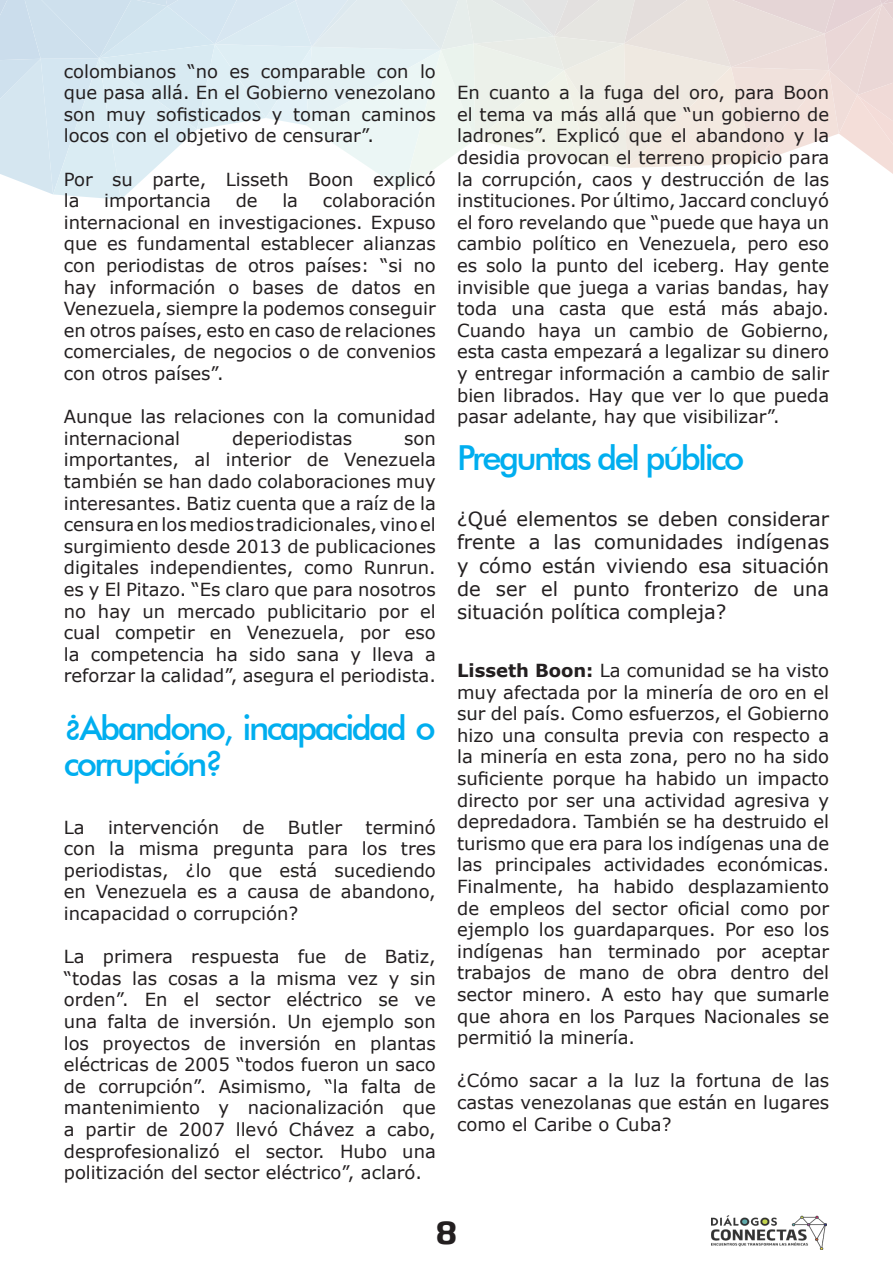
<style>
.page{position:relative;width:893px;height:1263px;background:#fff}
.page>*{position:absolute;margin:0;border:0;box-sizing:border-box;transform-origin:0 0}
.t1{font:500 34.5px/36px "Futura BT";letter-spacing:-.075em;color:#00aeef}
.t2{font:700 30px "Soho Gothic Pro";color:#231f20}
.texto{font:19.5px/23.4px "Verdana";color:#231f20;text-align:justify}
.texto-2{font:18px/21.6px "Verdana";color:#231f20;text-align:justify}
.s1{font-weight:700}
</style>
<div class="page">
<svg style="left:0;top:0;width:893px;height:200px"></svg>
<img style="left:711px;top:1215px;width:115px;height:34px">
<p class="texto-2" style="left:64px;top:60px;width:374px">colombianos “no es comparable con lo que pasa allá. En el Gobierno venezolano son muy sofisticados y toman caminos locos con el objetivo de censurar”.</p>
<p class="texto-2" style="left:64px;top:168px;width:374px">Por su parte, Lisseth Boon explicó la</p>
<p class="texto-2" style="left:64px;top:190px;width:374px;text-indent:259px">colaboración internacional en investigaciones. Expuso que es fundamental establecer alianzas con periodistas de otros países: “si no hay información o bases de datos en Venezuela, siempre la podemos conseguir en otros países, esto en caso de relaciones comerciales, de negocios o de convenios con otros países”.</p>
<p class="texto-2" style="left:64px;top:406px;width:374px">Aunque las relaciones con la comunidad internacional</p>
<p class="texto-2" style="left:104px;top:190px;width:108px">importancia</p>
<p class="texto-2" style="left:236px;top:190px;width:23px">de</p>
<p class="texto-2" style="left:282px;top:190px;width:17px">la</p>
<p class="texto-2" style="left:232px;top:427px;width:122px">deperiodistas</p>
<p class="texto-2" style="left:64px;top:427px;width:374px;text-indent:340px">son importantes, al interior de Venezuela también se han dado colaboraciones muy interesantes. Batiz cuenta que a raíz de la censura en los medios tradicionales, vino el surgimiento desde 2013 de publicaciones digitales independientes, como Runrun. es y El Pitazo. “Es claro que para nosotros no hay un mercado publicitario por el cual competir en Venezuela, por eso la competencia ha sido sana y lleva a reforzar la calidad”, asegura el periodista.</p>
<p class="t1" style="left:64px;top:709px;width:374px">¿Abandono, incapacidad o corrupción?</p>
<p class="texto-2" style="left:64px;top:816px;width:22px">La</p>
<p class="texto-2" style="left:108px;top:816px;width:113px">intervención</p>
<p class="texto-2" style="left:243px;top:816px;width:23px">de</p>
<p class="texto-2" style="left:288px;top:816px;width:56px">Butler</p>
<p class="texto-2" style="left:64px;top:816px;width:374px;text-indent:302px">terminó con la misma pregunta para los tres periodistas, ¿lo que está sucediendo en Venezuela es a causa de abandono, incapacidad o corrupción?</p>
<p class="texto-2" style="left:64px;top:946px;width:374px">La primera respuesta fue de Batiz, “todas las cosas a la misma vez y sin orden”. En el sector eléctrico se ve una falta de inversión. Un ejemplo son los proyectos de inversión en plantas eléctricas de 2005 “todos fueron un saco de corrupción”. Asimismo, “la falta de mantenimiento y nacionalización que a partir de 2007 llevó Chávez a cabo, desprofesionalizó el sector. Hubo una politización del sector eléctrico”, aclaró.</p>
<p class="texto-2" style="left:457px;top:82px;width:374px">En cuanto a la fuga del oro, para Boon el tema va más allá que “un gobierno de ladrones”. Explicó que el abandono y la desidia provocan el terreno propicio para la corrupción, caos y destrucción de las instituciones. Por último, Jaccard concluyó el foro revelando que “puede que haya un cambio político en Venezuela, pero eso es solo la punto del iceberg. Hay gente invisible que juega a varias bandas, hay toda una casta que está más abajo.<br>Cuando haya un cambio de Gobierno, esta casta empezará a legalizar su dinero y entregar información a cambio de salir bien librados. Hay que ver lo que pueda pasar adelante, hay que visibilizar”.</p>
<p class="t1" style="left:457px;top:439px;width:289px">Preguntas del público</p>
<p class="texto" style="left:457px;top:507px;width:374px">¿Qué elementos se deben considerar frente a las comunidades indígenas y cómo están viviendo esa situación de ser el punto fronterizo de una situación política compleja?</p>
<p class="texto-2" style="left:457px;top:659px;width:374px"><span class="s1">Lisseth Boon:</span> La comunidad se ha visto muy afectada por la minería de oro en el sur del país. Como esfuerzos, el Gobierno hizo una consulta previa con respecto a la minería en esta zona, pero no ha sido suficiente porque ha habido un impacto directo por ser una actividad agresiva y depredadora. También se ha destruido el turismo que era para los indígenas una de las principales actividades económicas.<br>Finalmente, ha habido desplazamiento de empleos del sector oficial como por ejemplo los guardaparques. Por eso los indígenas han terminado por aceptar trabajos de mano de obra dentro del sector minero. A esto hay que sumarle que ahora en los Parques Nacionales se permitió la minería.</p>
<p class="texto-2" style="left:457px;top:1070px;width:374px">¿Cómo sacar a la luz la fortuna de las castas venezolanas que están en lugares como el Caribe o Cuba?</p>
<h2 class="t2" style="left:436px;top:1209px;width:23px">8</h2>
</div>
